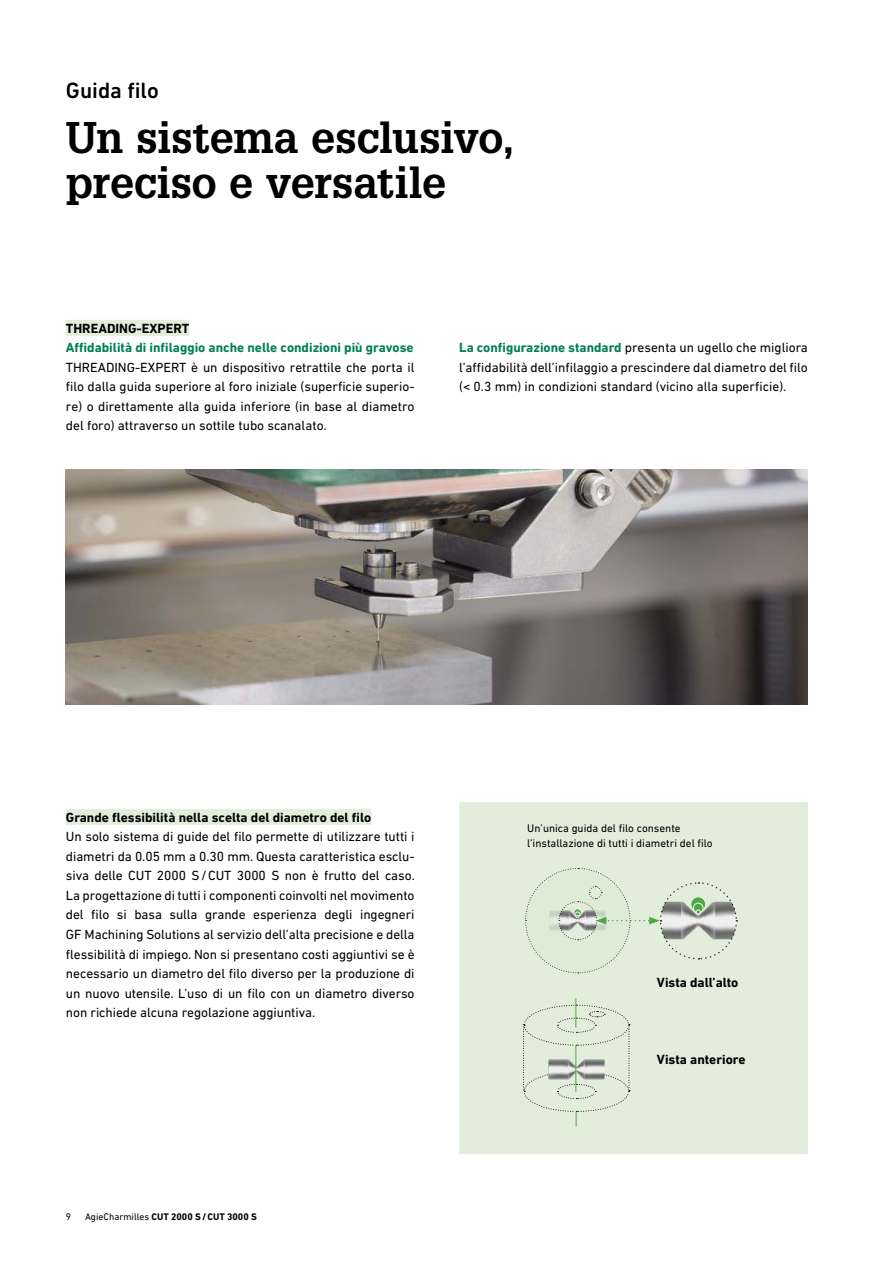
<style>
.page{position:relative;width:893px;height:1263px;background:#fff}
.page>*{position:absolute;margin:0;border:0;box-sizing:border-box;transform-origin:0 0}
.t1{font:700 43.35px/45.2px "Glypha LT Pro";letter-spacing:-.01em;color:#000}
.t2{font:500 22.5px "DIN Next W1 G";color:#000}
.t3{font:13.5px/19.5px "DIN Next W1 G";color:#000;text-align:justify}
.t4{font:700 13.5px "DIN Next W1 G";color:#000}
.t5{font:700 13.5px "DIN Next W1 G";color:#007e54}
.t6{font:11.25px/15px "DIN Next W1 G";color:#000}
.t7{font:700 9.75px "DIN Next W1 G";color:#000}
.t8{font:9.75px "DIN Next W1 G";color:#000}
.s1{font-weight:700;color:#007e54}
.s2{font-weight:400}
</style>
<div class="page">
<div style="left:459px;top:802px;width:349px;height:352px;background:#e2eedb"></div>
<svg style="left:523px;top:998px;width:107px;height:128px;background:#d8e4d2"></svg>
<svg style="left:525px;top:868px;width:213px;height:105px;background:#d5e0cf"></svg>
<div style="left:66px;top:809px;width:305px;height:16px;background:#e2eedb"></div>
<img style="left:66px;top:469px;width:742px;height:235px">
<div style="left:66px;top:320px;width:123px;height:16px;background:#e2eedb"></div>
<h2 class="t2" style="left:66px;top:77px;width:94px">Guida filo</h2>
<h1 class="t1" style="left:66px;top:114px;width:450px">Un sistema esclusivo, preciso e versatile</h1>
<p class="t4" style="left:66px;top:320px;width:125px">THREADING-EXPERT</p>
<p class="t5" style="left:66px;top:340px;width:349px">Affidabilità di infilaggio anche nelle condizioni più gravose</p>
<p class="t3" style="left:66px;top:357px;width:350px">THREADING-EXPERT è un dispositivo retrattile che porta il filo dalla guida superiore al foro iniziale (superficie superio&shy;re) o direttamente alla guida inferiore (in base al diametro del foro) attraverso un sottile tubo scanalato.</p>
<p class="t3" style="left:459px;top:338px;width:350px"><span class="s1">La configurazione standard</span> presenta un ugello che migliora l’affidabilità dell’infilaggio a prescindere dal diametro del filo (&lt; 0.3 mm) in condizioni standard (vicino alla superficie).</p>
<p class="t4" style="left:66px;top:809px;width:307px">Grande flessibilità nella scelta del diametro del filo</p>
<p class="t3" style="left:66px;top:827px;width:350px">Un solo sistema di guide del filo permette di utilizzare tutti i diametri da 0.05 mm a 0.30 mm. Questa caratteristica esclu&shy;siva delle CUT 2000 S/CUT 3000 S non è frutto del caso.<br>La progettazione di tutti i componenti coinvolti nel movimento del filo si basa sulla grande esperienza degli ingegneri GF Machining Solutions al servizio dell’alta precisione e della flessibilità di impiego. Non si presentano costi aggiuntivi se è necessario un diametro del filo diverso per la produzione di un nuovo utensile. L’uso di un filo con un diametro diverso non richiede alcuna regolazione aggiuntiva.</p>
<p class="t8" style="left:66px;top:1211px;width:7px">9</p>
<p class="t7" style="left:85px;top:1211px;width:173px"><span class="s2">AgieCharmilles</span> CUT 2000 S/CUT 3000 S</p>
<p class="t6" style="left:527px;top:821px;width:187px">Un’unica guida del filo consente l’installazione di tutti i diametri del filo</p>
<p class="t4" style="left:657px;top:974px;width:83px">Vista dall’alto</p>
<p class="t4" style="left:657px;top:1051px;width:90px">Vista anteriore</p>
</div>
